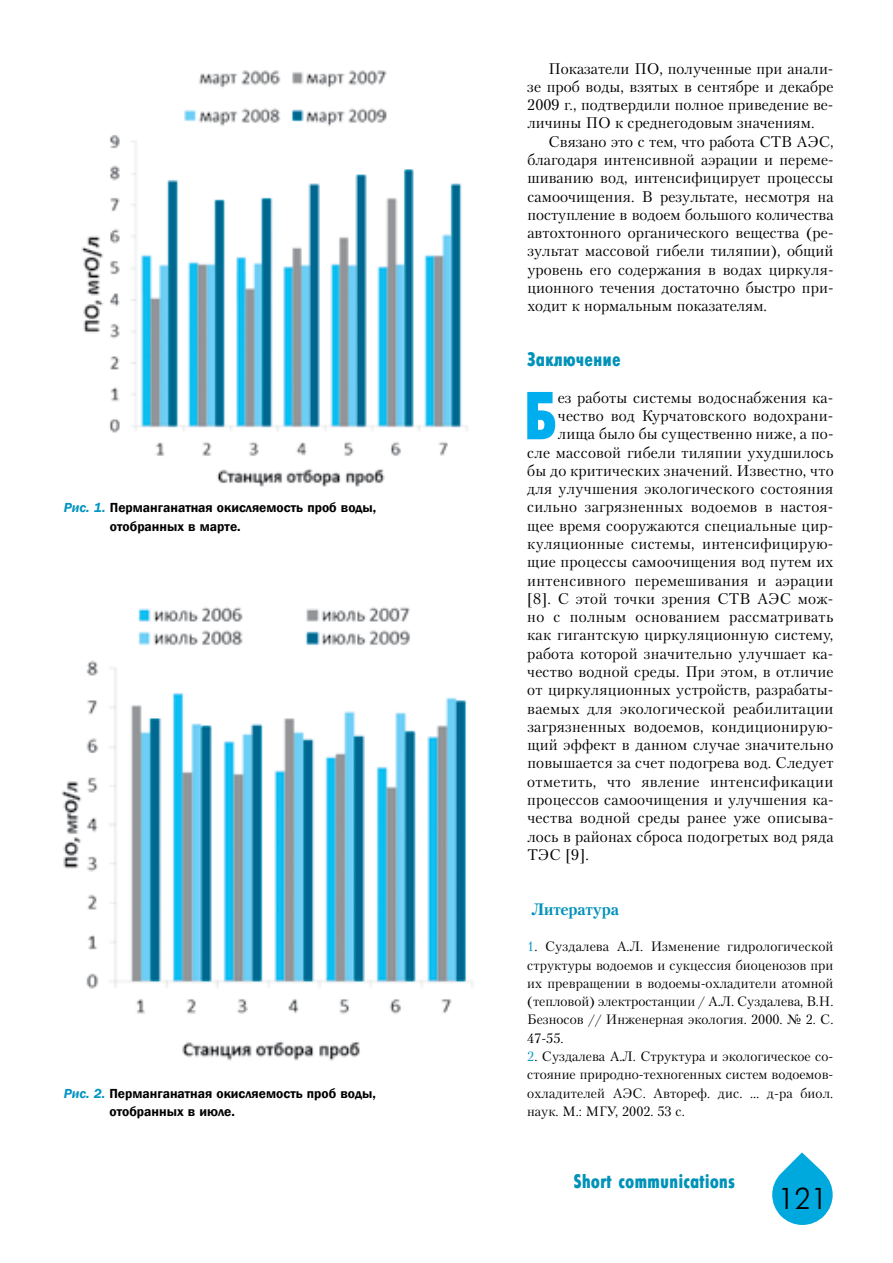
<style>
.page{position:relative;width:893px;height:1263px;background:#fff}
.page>*{position:absolute;margin:0;border:0;box-sizing:border-box;transform-origin:0 0}
.t1{font:67.65px "Futuris X Cond C";color:#00aeef}
.t2{font:30px "Futuris Cyrillic";color:#000}
.t3{font:19.5px "Futuris X Cond C";color:#0092b8}
.t4{font:700 16.5px "Petersburg C";letter-spacing:-.015em;color:#0092b8}
.t5{font:15.3px/18.3px "Petersburg C";letter-spacing:.01em;color:#000;text-align:justify}
.t6{font:13.5px/18.3px "Petersburg C";color:#000;text-align:justify}
.t7{font:600 13.5px/18.3px "Franklin Gothic";color:#000}
.s1{font-style:italic;color:#0094c1}
.s2{color:#0094c1}
.s3{font-style:italic}
</style>
<div class="page">
<svg style="left:772px;top:1152px;width:61px;height:73px"></svg>
<img style="left:61px;top:70px;width:412px;height:991px">
<p class="t7" style="left:110px;top:499px;width:268px;text-indent:-46px"><span class="s1">Рис. 1.</span> Перманганатная окисляемость проб воды, отобранных в марте.</p>
<p class="t7" style="left:109px;top:1084px;width:268px;text-indent:-46px"><span class="s1">Рис. 2.</span> Перманганатная окисляемость проб воды, отобранных в июле.</p>
<p class="t5" style="left:527px;top:59px;width:308px;text-indent:21px">Показатели ПО, полученные при анали&shy;зе проб воды, взятых в сентябре и декабре 2009 г., подтвердили полное приведение ве&shy;личины ПО к среднегодовым значениям.</p>
<p class="t5" style="left:527px;top:132px;width:308px;text-indent:21px">Связано это с тем, что работа СТВ АЭС, благодаря интенсивной аэрации и переме&shy;шиванию вод, интенсифицирует процессы самоочищения. В результате, несмотря на поступление в водоем большого количества автохтонного органического вещества (ре&shy;зультат массовой гибели тиляпии), общий уровень его содержания в водах циркуля&shy;ционного течения достаточно быстро при&shy;ходит к нормальным показателям.</p>
<p class="t3" style="left:527px;top:349px;width:95px">Заключение</p>
<h1 class="t1" style="left:523px;top:378px;width:29px">Б</h1>
<p class="t5" style="left:558px;top:388px;width:277px">ез работы системы водоснабжения ка-</p>
<p class="t5" style="left:558px;top:406px;width:277px">чество вод Курчатовского водохрани-</p>
<p class="t5" style="left:558px;top:425px;width:277px">лища было бы существенно ниже, а по-</p>
<p class="t5" style="left:527px;top:443px;width:308px">сле массовой гибели тиляпии ухудшилось</p>
<p class="t5" style="left:527px;top:461px;width:308px">бы до критических значений. Известно, что</p>
<p class="t5" style="left:527px;top:479px;width:308px">для улучшения экологического состояния</p>
<p class="t5" style="left:527px;top:498px;width:308px">сильно загрязненных водоемов в настоя-</p>
<p class="t5" style="left:527px;top:516px;width:308px">щее время сооружаются специальные цир-</p>
<p class="t5" style="left:527px;top:534px;width:308px">куляционные системы, интенсифицирую-</p>
<p class="t5" style="left:527px;top:553px;width:308px">щие процессы самоочищения вод путем их</p>
<p class="t5" style="left:527px;top:571px;width:308px">интенсивного перемешивания и аэрации</p>
<p class="t5" style="left:527px;top:589px;width:308px">[8]. С этой точки зрения СТВ АЭС мож-</p>
<p class="t5" style="left:527px;top:607px;width:308px">но с полным основанием рассматривать</p>
<p class="t5" style="left:527px;top:626px;width:308px">как гигантскую циркуляционную систему,</p>
<p class="t5" style="left:527px;top:644px;width:308px">работа которой значительно улучшает ка-</p>
<p class="t5" style="left:527px;top:662px;width:308px">чество водной среды. При этом, в отличие</p>
<p class="t5" style="left:527px;top:681px;width:308px">от циркуляционных устройств, разрабаты-</p>
<p class="t5" style="left:527px;top:699px;width:308px">ваемых для экологической реабилитации</p>
<p class="t5" style="left:527px;top:717px;width:308px">загрязненных водоемов, кондиционирую-</p>
<p class="t5" style="left:527px;top:735px;width:308px">щий эффект в данном случае значительно</p>
<p class="t5" style="left:527px;top:754px;width:308px">повышается за счет подогрева вод. Следует</p>
<p class="t5" style="left:527px;top:772px;width:308px">отметить, что явление интенсификации</p>
<p class="t5" style="left:527px;top:790px;width:308px">процессов самоочищения и улучшения ка-</p>
<p class="t5" style="left:527px;top:809px;width:308px">чества водной среды ранее уже описыва-</p>
<p class="t5" style="left:527px;top:827px;width:308px">лось в районах сброса подогретых вод ряда</p>
<p class="t5" style="left:527px;top:845px;width:63px">ТЭС [9].</p>
<p class="t4" style="left:531px;top:899px;width:89px">Литература</p>
<p class="t6" style="left:527px;top:937px;width:308px"><span class="s2">1</span><span class="s3">.</span> Суздалева А.Л. Изменение гидрологической структуры водоемов и сукцессия биоценозов при их превращении в водоемы-охладители атомной (тепловой) электростанции / А.Л. Суздалева, В.Н.<br>Безносов // Инженерная экология. 2000. № 2. С.<br>47-55.</p>
<p class="t6" style="left:527px;top:1047px;width:308px"><span class="s2">2</span><span class="s3">.</span> Суздалева А.Л. Структура и экологическое со&shy;стояние природно-техногенных систем водоемов&shy;охладителей АЭС. Автореф. дис. … д-ра биол. наук. М.: МГУ, 2002. 53 с.</p>
<p class="t3" style="left:574px;top:1170px;width:163px">Short communications</p>
<h2 class="t2" style="left:778px;top:1183px;width:51px">121</h2>
</div>
